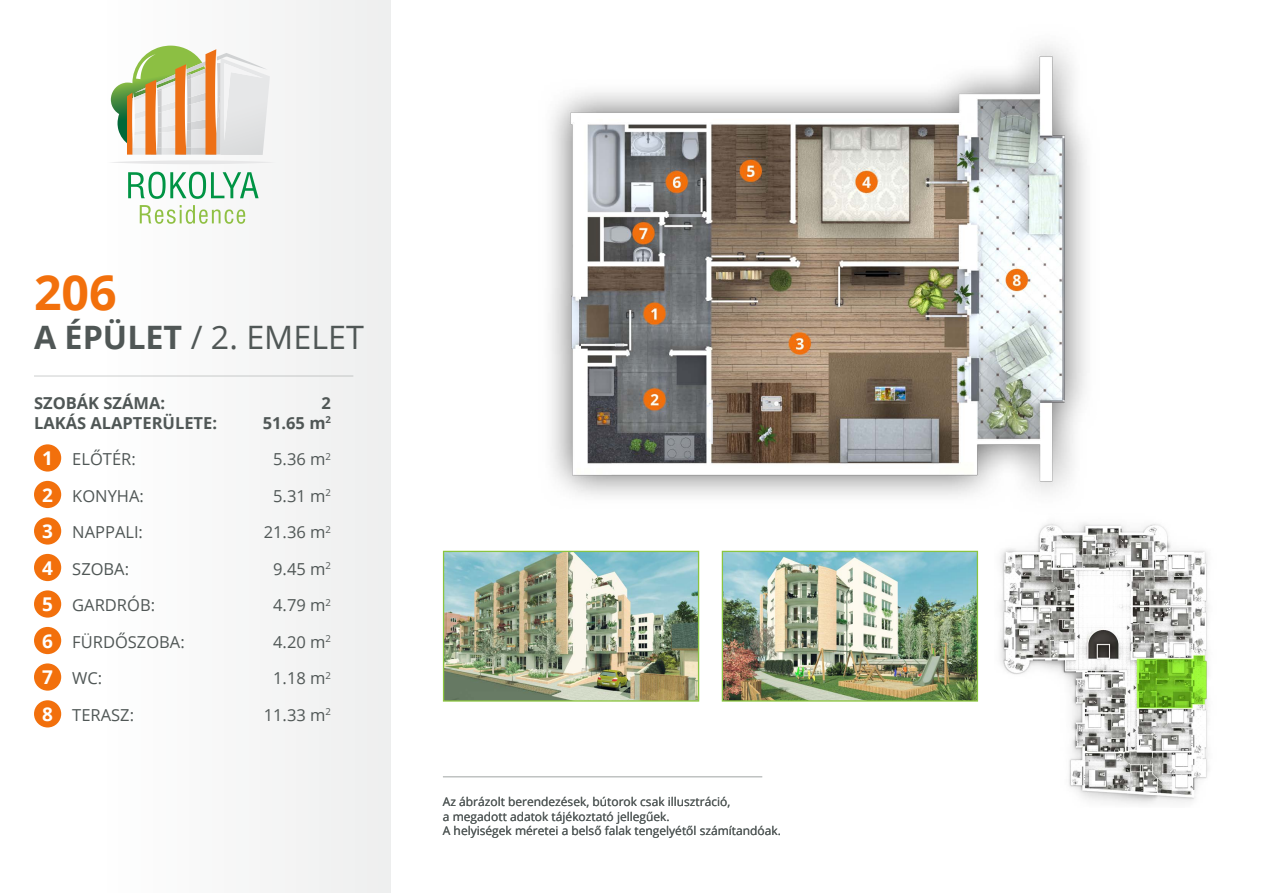
<style>
.page{position:relative;width:1263px;height:893px;background:#fff}
.page>*{position:absolute;margin:0;border:0;box-sizing:border-box;transform-origin:0 0}
.t1{font:700 48.45px "Open Sans";color:#f2700c}
.t2{font:32.25px "Open Sans";color:#505756}
.t3{font:700 18.9px/36.6px "Open Sans";color:#fff;text-align:justify}
.t4{font:16.5px "Open Sans";color:#505756}
.t5{font:700 16.5px "Open Sans";color:#505756}
.t6{font:12px/14.4px "Open Sans";color:#505756}
.s1{font-weight:700}
</style>
<div class="page">
<img style="left:445px;top:553px;width:252px;height:147px">
<div style="left:443px;top:551px;width:256px;height:151px;border:1px solid #8bc53f"></div>
<img style="left:724px;top:553px;width:252px;height:147px">
<div style="left:722px;top:551px;width:256px;height:151px;border:1px solid #8bc53f"></div>
<div style="left:96px;top:0;width:294px;height:893px;background:#f6f6f6"></div>
<svg style="left:110px;top:46px;width:160px;height:118px"></svg>
<svg style="left:128px;top:172px;width:131px;height:27px"></svg>
<svg style="left:140px;top:205px;width:105px;height:19px"></svg>
<hr style="left:34px;top:375px;width:319px;height:2px;background:#505756">
<div style="left:34px;top:444px;width:27px;height:28px;background:#f2700c;border-radius:50%"></div>
<div style="left:34px;top:481px;width:27px;height:27px;background:#f2700c;border-radius:50%"></div>
<div style="left:34px;top:517px;width:27px;height:28px;background:#f2700c;border-radius:50%"></div>
<div style="left:34px;top:554px;width:27px;height:27px;background:#f2700c;border-radius:50%"></div>
<div style="left:34px;top:590px;width:27px;height:28px;background:#f2700c;border-radius:50%"></div>
<div style="left:34px;top:627px;width:27px;height:27px;background:#f2700c;border-radius:50%"></div>
<div style="left:34px;top:663px;width:27px;height:28px;background:#f2700c;border-radius:50%"></div>
<div style="left:34px;top:700px;width:27px;height:27px;background:#f2700c;border-radius:50%"></div>
<hr style="left:443px;top:776px;width:319px;height:1px;background:#505756">
<img style="left:535px;top:44px;width:552px;height:507px">
<img style="left:994px;top:513px;width:215px;height:291px">
<h1 class="t1" style="left:34px;top:258px;width:84px">206</h1>
<h2 class="t2" style="left:34px;top:315px;width:331px"><span class="s1">A ÉPÜLET</span> / 2. EMELET</h2>
<h3 class="t5" style="left:34px;top:391px;width:133px">SZOBÁK SZÁMA:</h3>
<h3 class="t5" style="left:322px;top:391px;width:11px">2</h3>
<h3 class="t5" style="left:34px;top:411px;width:185px">LAKÁS ALAPTERÜLETE:</h3>
<h3 class="t5" style="left:263px;top:411px;width:70px">51.65 m<sup>2</sup></h3>
<h3 class="t4" style="left:72px;top:448px;width:65px">ELŐTÉR:</h3>
<h3 class="t4" style="left:273px;top:448px;width:59px">5.36 m<sup>2</sup></h3>
<h3 class="t4" style="left:72px;top:484px;width:73px">KONYHA:</h3>
<h3 class="t4" style="left:273px;top:484px;width:59px">5.31 m<sup>2</sup></h3>
<h3 class="t4" style="left:72px;top:521px;width:72px">NAPPALI:</h3>
<h3 class="t4" style="left:264px;top:521px;width:69px">21.36 m<sup>2</sup></h3>
<h3 class="t4" style="left:72px;top:557px;width:58px">SZOBA:</h3>
<h3 class="t4" style="left:273px;top:557px;width:59px">9.45 m<sup>2</sup></h3>
<h3 class="t4" style="left:72px;top:594px;width:84px">GARDRÓB:</h3>
<h3 class="t4" style="left:273px;top:594px;width:59px">4.79 m<sup>2</sup></h3>
<h3 class="t4" style="left:72px;top:630px;width:114px">FÜRDŐSZOBA:</h3>
<h3 class="t4" style="left:273px;top:630px;width:59px">4.20 m<sup>2</sup></h3>
<h3 class="t4" style="left:72px;top:667px;width:32px">WC:</h3>
<h3 class="t4" style="left:273px;top:667px;width:59px">1.18 m<sup>2</sup></h3>
<h3 class="t4" style="left:72px;top:703px;width:63px">TERASZ:</h3>
<h3 class="t4" style="left:264px;top:703px;width:69px">11.33 m<sup>2</sup></h3>
<h3 class="t3" style="left:42px;top:440px;width:12px">1<br>2<br>3<br>4<br>5<br>6<br>7<br>8</h3>
<p class="t6" style="left:443px;top:794px;width:339px">Az ábrázolt berendezések, bútorok csak illusztráció,<br>a megadott adatok tájékoztató jellegűek.<br>A helyiségek méretei a belső falak tengelyétől számítandóak.</p>
</div>
